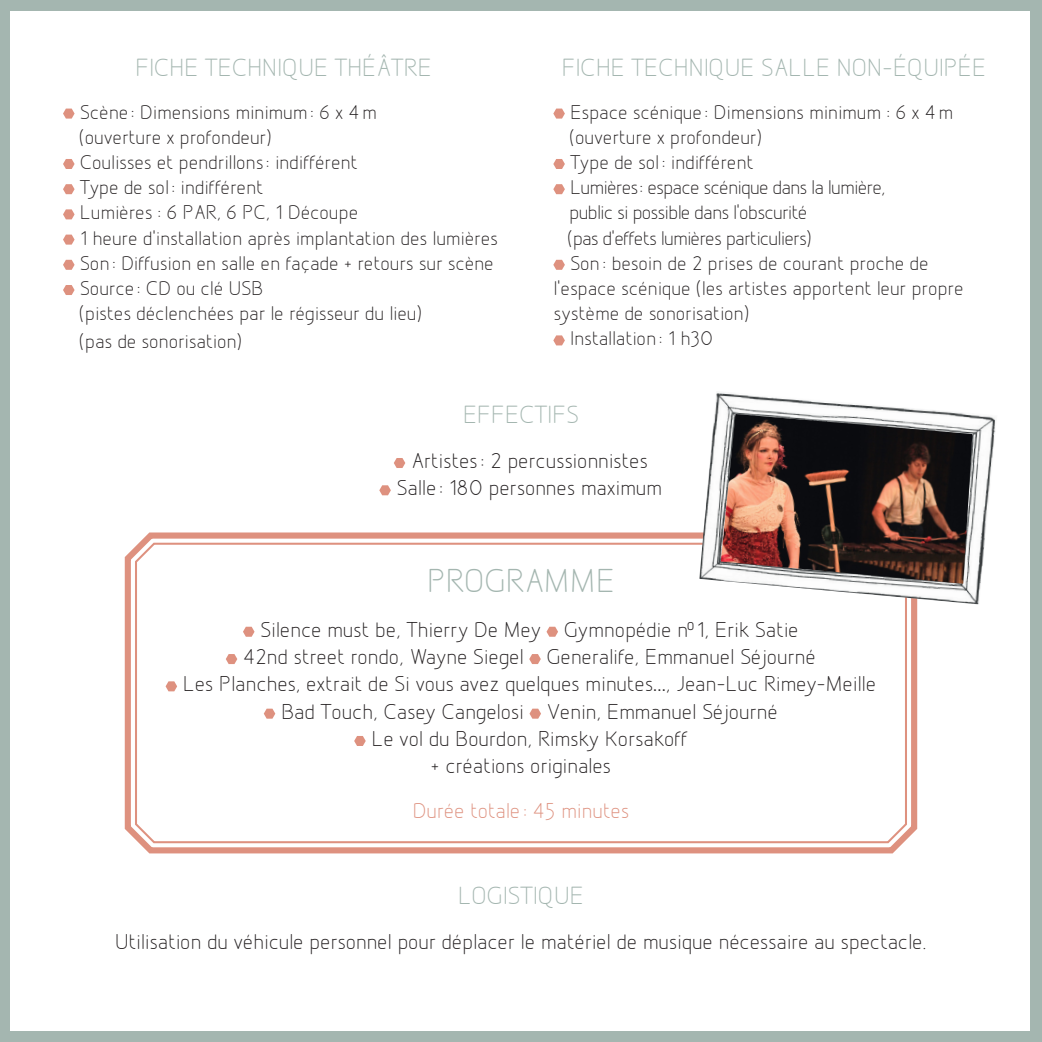
<style>
.page{position:relative;width:1042px;height:1042px;background:#a4b6b0}
.page>*{position:absolute;margin:0;border:0;box-sizing:border-box;transform-origin:0 0}
.t1{font:35px "Designio";color:#a4b6b0}
.t2{font:26.25px "Designio";color:#a4b6b0}
.t3{font:22.75px "Designio";color:#231f20}
.t4{font:22.75px "Designio";color:#de917f}
.t5{font:21px "Designio";color:#231f20}
.t6{font:21px "Designio";letter-spacing:-.03em;color:#231f20}
.s1{font-family:"Antipasto"}
</style>
<div class="page">
<div style="left:10px;top:11px;width:1019px;height:1020px;background:#fff"></div>
<svg style="left:394px;top:458px;width:11px;height:10px"></svg>
<svg style="left:379px;top:485px;width:12px;height:10px"></svg>
<svg style="left:63px;top:109px;width:12px;height:10px"></svg>
<svg style="left:63px;top:159px;width:12px;height:10px"></svg>
<svg style="left:63px;top:184px;width:12px;height:10px"></svg>
<svg style="left:63px;top:209px;width:12px;height:10px"></svg>
<svg style="left:63px;top:235px;width:12px;height:10px"></svg>
<svg style="left:63px;top:260px;width:12px;height:10px"></svg>
<svg style="left:63px;top:285px;width:12px;height:10px"></svg>
<svg style="left:553px;top:109px;width:12px;height:10px"></svg>
<svg style="left:553px;top:159px;width:12px;height:10px"></svg>
<svg style="left:553px;top:184px;width:12px;height:10px"></svg>
<svg style="left:553px;top:260px;width:12px;height:10px"></svg>
<svg style="left:553px;top:335px;width:12px;height:10px"></svg>
<svg style="left:124px;top:532px;width:794px;height:322px"></svg>
<svg style="left:134px;top:541px;width:774px;height:303px"></svg>
<img style="left:699px;top:392px;width:297px;height:212px">
<img style="left:721px;top:414px;width:251px;height:170px">
<p class="t2" style="left:135px;top:54px;width:298px">FICHE TECHNIQUE THÉÂTRE</p>
<p class="t5" style="left:80px;top:101px;width:298px">Scène : Dimensions minimum: 6 x 4m</p>
<p class="t5" style="left:79px;top:126px;width:194px">(ouverture x profondeur)</p>
<p class="t5" style="left:80px;top:151px;width:279px">Coulisses et pendrillons: indifférent</p>
<p class="t5" style="left:80px;top:176px;width:185px">Type de sol : indifférent</p>
<p class="t5" style="left:80px;top:202px;width:280px">Lumières : 6 PAR, 6 PC, 1 Découpe</p>
<p class="t5" style="left:80px;top:227px;width:419px">1 heure d’installation après implantation des lumières</p>
<p class="t5" style="left:80px;top:252px;width:415px">Son : Diffusion en salle en façade + retours sur scène</p>
<p class="t5" style="left:80px;top:277px;width:185px">Source : CD ou clé USB</p>
<p class="t5" style="left:79px;top:302px;width:345px">(pistes déclenchées par le régisseur du lieu)</p>
<p class="t5" style="left:79px;top:330px;width:165px">(pas de sonorisation)</p>
<p class="t2" style="left:561px;top:54px;width:426px">FICHE TECHNIQUE SALLE NON-ÉQUIPÉE</p>
<p class="t5" style="left:570px;top:101px;width:384px">Espace scénique : Dimensions minimum : 6 x 4m</p>
<p class="t5" style="left:569px;top:126px;width:194px">(ouverture x profondeur)</p>
<p class="t5" style="left:570px;top:151px;width:185px">Type de sol : indifférent</p>
<p class="t6" style="left:570px;top:176px;width:317px">Lumières: espace scénique dans la lumière,</p>
<p class="t6" style="left:569px;top:202px;width:240px">public si possible dans l’obscurité</p>
<p class="t6" style="left:567px;top:227px;width:246px">(pas d’effets lumières particuliers)</p>
<p class="t5" style="left:570px;top:252px;width:360px">Son : besoin de 2 prises de courant proche de</p>
<p class="t5" style="left:553px;top:277px;width:412px">l’espace scénique (les artistes apportent leur propre</p>
<p class="t5" style="left:553px;top:302px;width:197px">système de sonorisation)</p>
<p class="t5" style="left:570px;top:328px;width:144px">Installation : 1 h30</p>
<p class="t2" style="left:463px;top:401px;width:118px">EFFECTIFS</p>
<p class="t3" style="left:411px;top:449px;width:238px">Artistes: 2 percussionnistes</p>
<p class="t3" style="left:396px;top:476px;width:267px">Salle : 180 personnes maximum</p>
<p class="t1" style="left:427px;top:562px;width:189px">PROGRAMME</p>
<p class="t3" style="left:260px;top:617px;width:540px">Silence must be, Thierry De Mey Gymnopédie n°1, Erik Satie</p>
<p class="t3" style="left:243px;top:645px;width:574px">42nd street rondo, Wayne Siegel Generalife, Emmanuel Séjourné</p>
<p class="t3" style="left:183px;top:672px;width:694px">Les Planches, extrait de Si vous avez quelques minutes<span class="s1">…</span>, Jean-Luc Rimey-Meille</p>
<p class="t3" style="left:281px;top:699px;width:498px">Bad Touch, Casey Cangelosi Venin, Emmanuel Séjourné</p>
<p class="t3" style="left:371px;top:727px;width:317px">Le vol du Bourdon, Rimsky Korsakoff</p>
<p class="t3" style="left:430px;top:754px;width:182px">+ créations originales</p>
<p class="t4" style="left:412px;top:799px;width:218px">Durée totale : 45 minutes</p>
<p class="t2" style="left:458px;top:882px;width:127px">LOGISTIQUE</p>
<p class="t3" style="left:115px;top:930px;width:813px">Utilisation du véhicule personnel pour déplacer le matériel de musique nécessaire au spectacle.</p>
</div>
